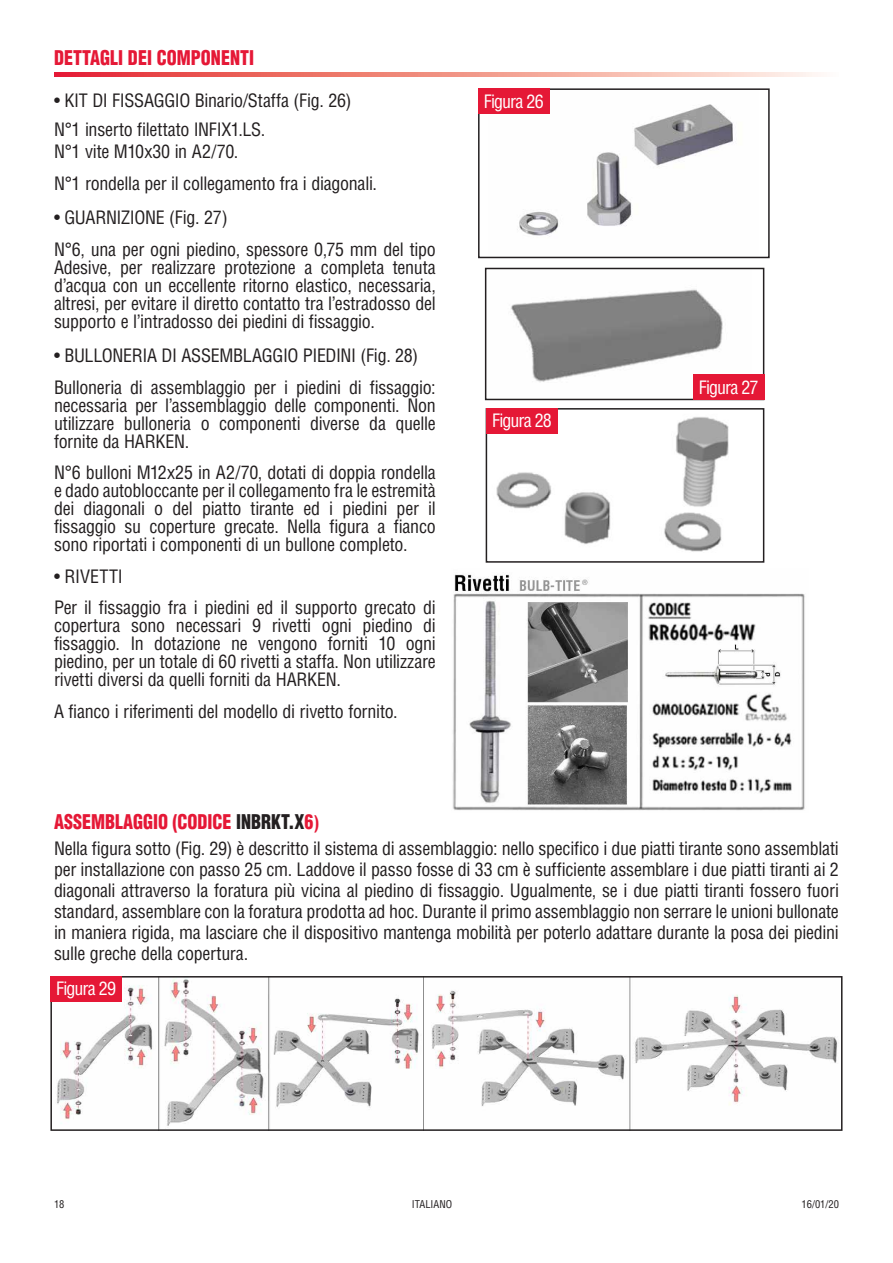
<style>
.page{position:relative;width:893px;height:1263px;background:#fff}
.page>*{position:absolute;margin:0;border:0;box-sizing:border-box;transform-origin:0 0}
.subhead{font:900 condensed 19.8px "Helvetica LT Std";color:#e51836;scale:.91 1}
.page_headings{font:900 condensed 19.8px "Helvetica LT Std";color:#e51836;scale:.91 1}
.Body_copy{font:condensed 18px/18px "Helvetica LT Std";letter-spacing:-.015em;color:#231f20;text-align:justify}
.Body_copy-2{font:condensed 18px "Helvetica LT Std";letter-spacing:-.05em;color:#fff}
.t1{font:condensed 10.5px "Helvetica LT Std";color:#231f20}
.s1{color:#231f20}
.s2{font-weight:700;font-size:18px}
</style>
<div class="page">
<svg style="left:54px;top:72px;width:764px;height:5px;background:#f08e87"></svg>
<img style="left:517px;top:91px;width:216px;height:145px">
<div style="left:478px;top:88px;width:292px;height:170px;border:2px solid #231f20"></div>
<div style="left:478px;top:88px;width:71px;height:26px;background:#e51836"></div>
<img style="left:511px;top:289px;width:240px;height:93px">
<div style="left:485px;top:268px;width:279px;height:132px;border:2px solid #231f20"></div>
<div style="left:693px;top:375px;width:71px;height:25px;background:#e51836"></div>
<img style="left:496px;top:417px;width:233px;height:135px">
<div style="left:486px;top:408px;width:278px;height:155px;border:2px solid #231f20"></div>
<div style="left:486px;top:408px;width:72px;height:26px;background:#e51836"></div>
<img style="left:453px;top:574px;width:352px;height:237px">
<img style="left:53px;top:979px;width:784px;height:149px">
<div style="left:50px;top:976px;width:792px;height:155px;border:2px solid #231f20"></div>
<div style="left:50px;top:976px;width:72px;height:25px;background:#e51836"></div>
<p class="page_headings" style="left:54px;top:46px;width:221px">DETTAGLI DEI COMPONENTI</p>
<p class="Body_copy" style="left:54px;top:91px;width:299px">• KIT DI FISSAGGIO Binario/Staffa (Fig. 26)</p>
<p class="Body_copy-2" style="left:484px;top:90px;width:61px">Figura 26</p>
<p class="Body_copy" style="left:54px;top:120px;width:213px">N°1 inserto filettato INFIX1.LS.</p>
<p class="Body_copy" style="left:54px;top:142px;width:186px">N°1 vite M10x30 in A2/70.</p>
<p class="Body_copy" style="left:54px;top:174px;width:325px">N°1 rondella per il collegamento fra i diagonali.</p>
<p class="Body_copy" style="left:54px;top:208px;width:175px">• GUARNIZIONE (Fig. 27)</p>
<p class="Body_copy" style="left:54px;top:240px;width:383px">N°6, una per ogni piedino, spessore 0,75 mm del tipo Adesive, per realizzare protezione a completa tenuta d’acqua con un eccellente ritorno elastico, necessaria, altresi, per evitare il diretto contatto tra l’estradosso del supporto e l’intradosso dei piedini di fissaggio.</p>
<p class="Body_copy" style="left:54px;top:346px;width:366px">• BULLONERIA DI ASSEMBLAGGIO PIEDINI (Fig. 28)</p>
<p class="Body_copy" style="left:54px;top:378px;width:383px">Bulloneria di assemblaggio per i piedini di fissaggio: necessaria per l’assemblaggio delle componenti. Non utilizzare bulloneria o componenti diverse da quelle fornite da HARKEN.</p>
<p class="Body_copy" style="left:54px;top:463px;width:383px">N°6 bulloni M12x25 in A2/70, dotati di doppia rondella e dado autobloccante per il collegamento fra le estremità dei diagonali o del piatto tirante ed i piedini per il fissaggio su coperture grecate. Nella figura a fianco sono riportati i componenti di un bullone completo.</p>
<p class="Body_copy" style="left:54px;top:567px;width:70px">• RIVETTI</p>
<p class="Body_copy" style="left:54px;top:598px;width:383px">Per il fissaggio fra i piedini ed il supporto grecato di copertura sono necessari 9 rivetti ogni piedino di fissaggio. In dotazione ne vengono forniti 10 ogni piedino, per un totale di 60 rivetti a staffa. Non utilizzare rivetti diversi da quelli forniti da HARKEN.</p>
<p class="Body_copy" style="left:54px;top:702px;width:345px">A fianco i riferimenti del modello di rivetto fornito.</p>
<p class="Body_copy-2" style="left:492px;top:409px;width:61px">Figura 28</p>
<p class="Body_copy-2" style="left:699px;top:376px;width:61px">Figura 27</p>
<p class="subhead" style="left:54px;top:809px;width:293px">ASSEMBLAGGIO (CODICE <span class="s1">INBRKT.X</span>6<span class="s2">)</span></p>
<p class="Body_copy" style="left:54px;top:838px;width:786px;line-height:21px">Nella figura sotto (Fig. 29) è descritto il sistema di assemblaggio: nello specifico i due piatti tirante sono assemblati per installazione con passo 25 cm. Laddove il passo fosse di 33 cm è sufficiente assemblare i due piatti tiranti ai 2 diagonali attraverso la foratura più vicina al piedino di fissaggio. Ugualmente, se i due piatti tiranti fossero fuori standard, assemblare con la foratura prodotta ad hoc. Durante il primo assemblaggio non serrare le unioni bullonate in maniera rigida, ma lasciare che il dispositivo mantenga mobilità per poterlo adattare durante la posa dei piedini sulle greche della copertura.</p>
<p class="Body_copy-2" style="left:56px;top:977px;width:61px">Figura 29</p>
<p class="t1" style="left:54px;top:1197px;width:12px">18</p>
<p class="t1" style="left:412px;top:1197px;width:42px">ITALIANO</p>
<p class="t1" style="left:802px;top:1197px;width:39px">16/01/20</p>
</div>
